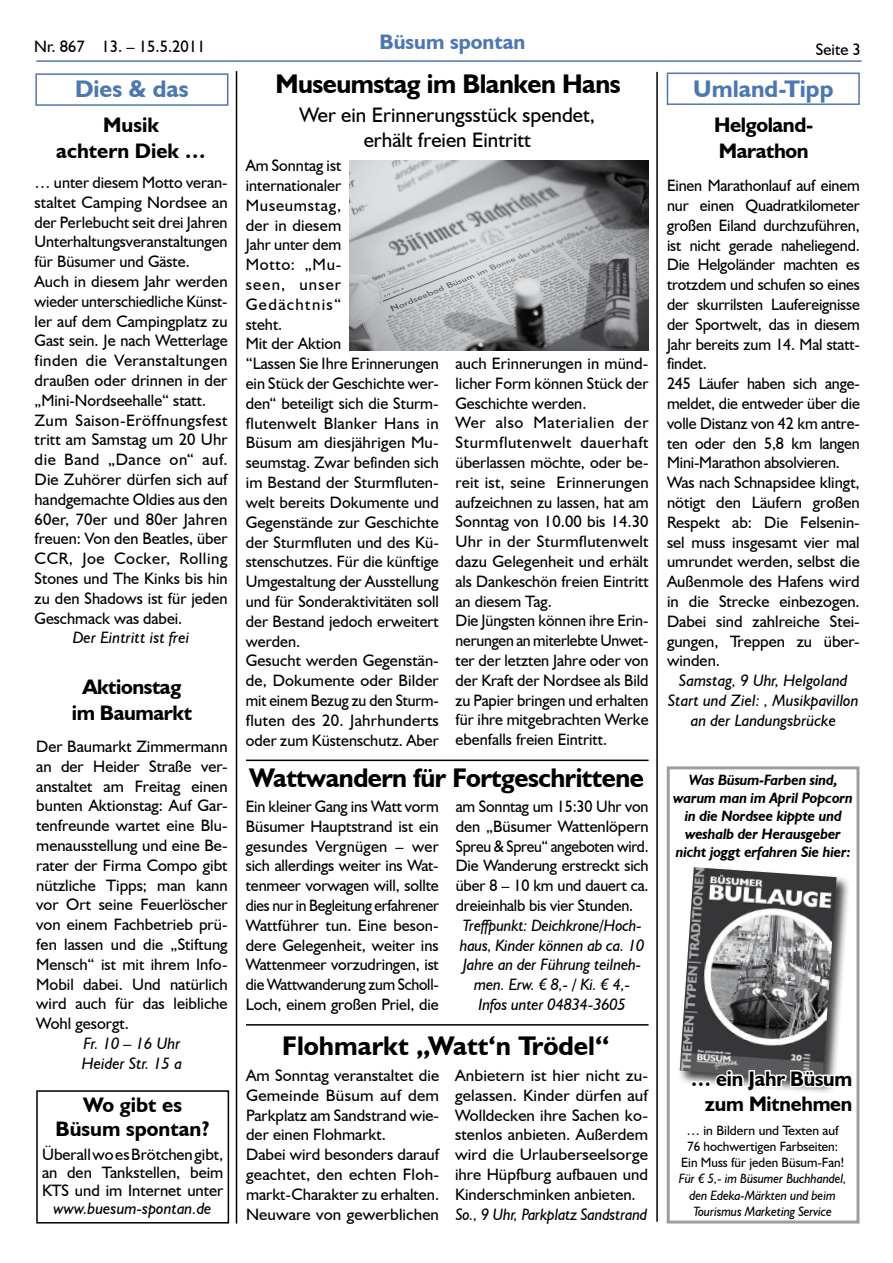
<style>
.page{position:relative;width:893px;height:1263px;background:#fff}
.page>*{position:absolute;margin:0;border:0;box-sizing:border-box;transform-origin:0 0}
.t1{font:700 27px "Humanist 521 BT";letter-spacing:-.02em;color:#000}
.t2{font:700 27px "Humanist 521 BT";color:#000}
.t3{font:700 24px "Humanist 521 BT";color:#4d77b1}
.t4{font:700 21px/25.2px "Humanist 521 BT";letter-spacing:-.01em;color:#000;text-align:center}
.t5{font:21px/25.2px "Humanist 521 BT";color:#000;text-align:center}
.t6{font:700 21px "Humanist 521 BT";color:#4d77b1}
.t7{font:16.5px/19.8px "Humanist 521 BT";color:#000;text-align:justify}
.t8{font:italic 16.5px/19.8px "Humanist 521 BT";letter-spacing:-.01em;color:#000;text-align:center}
.t9{font:italic 700 15px/18px "Humanist 521 BT";letter-spacing:-.01em;color:#000;text-align:center}
.t10{font:italic 13.5px/16.2px "Humanist 521 BT";letter-spacing:-.01em;color:#000;text-align:center}
.t11{font:13.5px/16.2px "Humanist 521 BT";color:#000;text-align:center}
</style>
<div class="page">
<hr style="left:36px;top:60px;width:825px;height:2px;background:#4d77b1">
<hr style="left:236px;top:71px;width:1px;height:1152px;background:#000">
<hr style="left:656px;top:72px;width:2px;height:1150px;background:#000">
<div style="left:667px;top:73px;width:193px;height:32px;border:2px solid #4d77b1"></div>
<div style="left:35px;top:73px;width:193px;height:33px;border:2px solid #4d77b1"></div>
<hr style="left:246px;top:1024px;width:403px;height:1px;background:#000">
<hr style="left:246px;top:760px;width:403px;height:1px;background:#000">
<div style="left:667px;top:766px;width:192px;height:457px;background:#fff;border:3px solid #9c9d9f"></div>
<div style="left:677px;top:865px;width:173px;height:229px;background:#000;opacity:.75"></div>
<img style="left:680px;top:867px;width:157px;height:213px">
<svg style="left:688px;top:1067px;width:162px;height:27px"></svg>
<div style="left:36px;top:1090px;width:193px;height:133px;border:2px solid #000"></div>
<img style="left:350px;top:160px;width:298px;height:191px">
<p class="t7" style="left:34px;top:36px;width:173px">Nr. 867 13. – 15.5.2011</p>
<p class="t6" style="left:380px;top:29px;width:147px">Büsum spontan</p>
<p class="t7" style="left:816px;top:39px;width:46px">Seite 3</p>
<h1 class="t1" style="left:275px;top:67px;width:347px">Museumstag im Blanken Hans</h1>
<h2 class="t3" style="left:75px;top:74px;width:115px">Dies &amp; das</h2>
<h2 class="t3" style="left:693px;top:73px;width:142px">Umland-Tipp</h2>
<p class="t4" style="left:56px;top:112px;width:151px">Musik<br>achtern Diek …</p>
<p class="t7" style="left:35px;top:172px;width:195px;text-align:left">… unter diesem Motto veran&shy;staltet Camping Nordsee an der Perlebucht seit drei Jahren<br>Unterhaltungsveranstaltungen für Büsumer und Gäste.<br>Auch in diesem Jahr werden wieder unterschiedliche Künst&shy;ler auf dem Campingplatz zu<br>Gast sein. Je nach Wetterlage finden die Veranstaltungen draußen oder drinnen in der „Mini-Nordseehalle“ statt.<br>Zum Saison-Eröffnungsfest tritt am Samstag um 20 Uhr die Band „Dance on“ auf.<br>Die Zuhörer dürfen sich auf handgemachte Oldies aus den<br>60er, 70er und 80er Jahren freuen: Von den Beatles, über<br>CCR, Joe Cocker, Rolling<br>Stones und The Kinks bis hin zu den Shadows ist für jeden<br>Geschmack was dabei.</p>
<p class="t8" style="left:73px;top:627px;width:118px">Der Eintritt ist frei</p>
<p class="t4" style="left:72px;top:674px;width:122px">Aktionstag im Baumarkt</p>
<p class="t7" style="left:36px;top:736px;width:193px">Der Baumarkt Zimmermann an der Heider Straße ver&shy;anstaltet am Freitag einen bunten Aktionstag: Auf Gar&shy;tenfreunde wartet eine Blu&shy;menausstellung und eine Be&shy;rater der Firma Compo gibt nützliche Tipps; man kann vor Ort seine Feuerlöscher von einem Fachbetrieb prü&shy;fen lassen und die „Stiftung Mensch“ ist mit ihrem Info-Mobil dabei. Und natürlich wird auch für das leibliche Wohl gesorgt.</p>
<p class="t8" style="left:82px;top:1033px;width:102px;text-align:left">Fr. 10 – 16 Uhr<br>Heider Str. 15 a</p>
<p class="t4" style="left:56px;top:1092px;width:156px;line-height:24px">Wo gibt es<br>Büsum spontan?</p>
<p class="t7" style="left:42px;top:1145px;width:183px;line-height:18px">Überall wo es Brötchen gibt, an den Tankstellen, beim KTS und im Internet unter</p>
<p class="t8" style="left:54px;top:1198px;width:160px">www.buesum-spontan.de</p>
<p class="t5" style="left:299px;top:102px;width:297px">Wer ein Erinnerungsstück spendet, erhält freien Eintritt</p>
<p class="t7" style="left:246px;top:155px;width:195px;text-align:left">Am Sonntag ist internationaler<br>Museumstag,<br>der in diesem<br>Jahr unter dem<br>Motto: „Mu-<br>seen, unser<br>Gedächtnis“<br>steht.<br>Mit der Aktion<br>“Lassen Sie Ihre Erinnerungen ein Stück der Geschichte wer&shy;den“ beteiligt sich die Sturm&shy;flutenwelt Blanker Hans in<br>Büsum am diesjährigen Mu&shy;seumstag. Zwar befinden sich im Bestand der Sturmfluten&shy;welt bereits Dokumente und<br>Gegenstände zur Geschichte der Sturmfluten und des Kü&shy;stenschutzes. Für die künftige<br>Umgestaltung der Ausstellung und für Sonderaktivitäten soll der Bestand jedoch erweitert werden.<br>Gesucht werden Gegenstän&shy;de, Dokumente oder Bilder mit einem Bezug zu den Sturm&shy;fluten des 20. Jahrhunderts oder zum Küstenschutz. Aber</p>
<p class="t7" style="left:456px;top:353px;width:195px;text-align:left">auch Erinnerungen in münd&shy;licher Form können Stück der<br>Geschichte werden.<br>Wer also Materialien der<br>Sturmflutenwelt dauerhaft überlassen möchte, oder be&shy;reit ist, seine Erinnerungen aufzeichnen zu lassen, hat am<br>Sonntag von 10.00 bis 14.30<br>Uhr in der Sturmflutenwelt dazu Gelegenheit und erhält als Dankeschön freien Eintritt an diesem Tag.<br>Die Jüngsten können ihre Erin&shy;nerungen an miterlebte Unwet&shy;ter der letzten Jahre oder von der Kraft der Nordsee als Bild zu Papier bringen und erhalten für ihre mitgebrachten Werke ebenfalls freien Eintritt.</p>
<h1 class="t1" style="left:249px;top:761px;width:396px">Wattwandern für Fortgeschrittene</h1>
<p class="t7" style="left:246px;top:796px;width:195px">Ein kleiner Gang ins Watt vorm Büsumer Hauptstrand ist ein gesundes Vergnügen – wer sich allerdings weiter ins Wat&shy;tenmeer vorwagen will, sollte dies nur in Begleitung erfahrener Wattführer tun. Eine beson&shy;dere Gelegenheit, weiter ins Wattenmeer vorzudringen, ist die Wattwanderung zum Scholl-Loch, einem großen Priel, die</p>
<p class="t7" style="left:456px;top:796px;width:194px">am Sonntag um 15:30 Uhr von den „Büsumer Wattenlöpern Spreu &amp; Spreu“ angeboten wird.<br>Die Wanderung erstreckt sich über 8 – 10 km und dauert ca. dreieinhalb bis vier Stunden.</p>
<p class="t8" style="left:460px;top:915px;width:186px">Treffpunkt: Deichkrone/Hoch&shy;haus, Kinder können ab ca. 10<br>Jahre an der Führung teilneh&shy;men. Erw. ¤ 8,- / Ki. ¤ 4,-<br>Infos unter 04834-3605</p>
<h1 class="t2" style="left:282px;top:1029px;width:329px">Flohmarkt „Watt‘n Trödel“</h1>
<p class="t7" style="left:246px;top:1065px;width:195px;text-align:left">Am Sonntag veranstaltet die<br>Gemeinde Büsum auf dem<br>Parkplatz am Sandstrand wie&shy;der einen Flohmarkt.<br>Dabei wird besonders darauf geachtet, den echten Floh&shy;markt-Charakter zu erhalten.<br>Neuware von gewerblichen</p>
<p class="t7" style="left:455px;top:1065px;width:195px">Anbietern ist hier nicht zu&shy;gelassen. Kinder dürfen auf Wolldecken ihre Sachen ko&shy;stenlos anbieten. Außerdem wird die Urlauberseelsorge ihre Hüpfburg aufbauen und Kinderschminken anbieten.</p>
<p class="t8" style="left:456px;top:1204px;width:193px">So., 9 Uhr, Parkplatz Sandstrand</p>
<p class="t4" style="left:714px;top:112px;width:100px;text-align:left">Helgoland-<br>Marathon</p>
<p class="t7" style="left:667px;top:175px;width:194px;text-align:left">Einen Marathonlauf auf einem nur einen Quadratkilometer großen Eiland durchzuführen, ist nicht gerade naheliegend.<br>Die Helgoländer machten es trotzdem und schufen so eines der skurrilsten Laufereignisse der Sportwelt, das in diesem<br>Jahr bereits zum 14. Mal statt&shy;findet.<br>245 Läufer haben sich ange&shy;meldet, die entweder über die volle Distanz von 42 km antre&shy;ten oder den 5,8 km langen<br>Mini-Marathon absolvieren.<br>Was nach Schnapsidee klingt, nötigt den Läufern großen<br>Respekt ab: Die Felsenin&shy;sel muss insgesamt vier mal umrundet werden, selbst die<br>Außenmole des Hafens wird in die Strecke einbezogen.<br>Dabei sind zahlreiche Stei&shy;gungen, Treppen zu über&shy;winden.</p>
<p class="t8" style="left:668px;top:670px;width:192px">Samstag, 9 Uhr, Helgoland<br>Start und Ziel: , Musikpavillon an der Landungsbrücke</p>
<p class="t9" style="left:673px;top:770px;width:181px">Was Büsum-Farben sind, warum man im April Popcorn in die Nordsee kippte und weshalb der Herausgeber nicht joggt erfahren Sie hier:</p>
<p class="t4" style="left:691px;top:1065px;width:163px;text-align:right">… ein Jahr Büsum zum Mitnehmen</p>
<p class="t11" style="left:681px;top:1122px;width:164px">… in Bildern und Texten auf<br>76 hochwertigen Farbseiten:<br>Ein Muss für jeden Büsum-Fan!</p>
<p class="t10" style="left:679px;top:1170px;width:169px">Für € 5,- im Büsumer Buchhandel, den Edeka-Märkten und beim<br>Tourismus Marketing Service</p>
</div>
